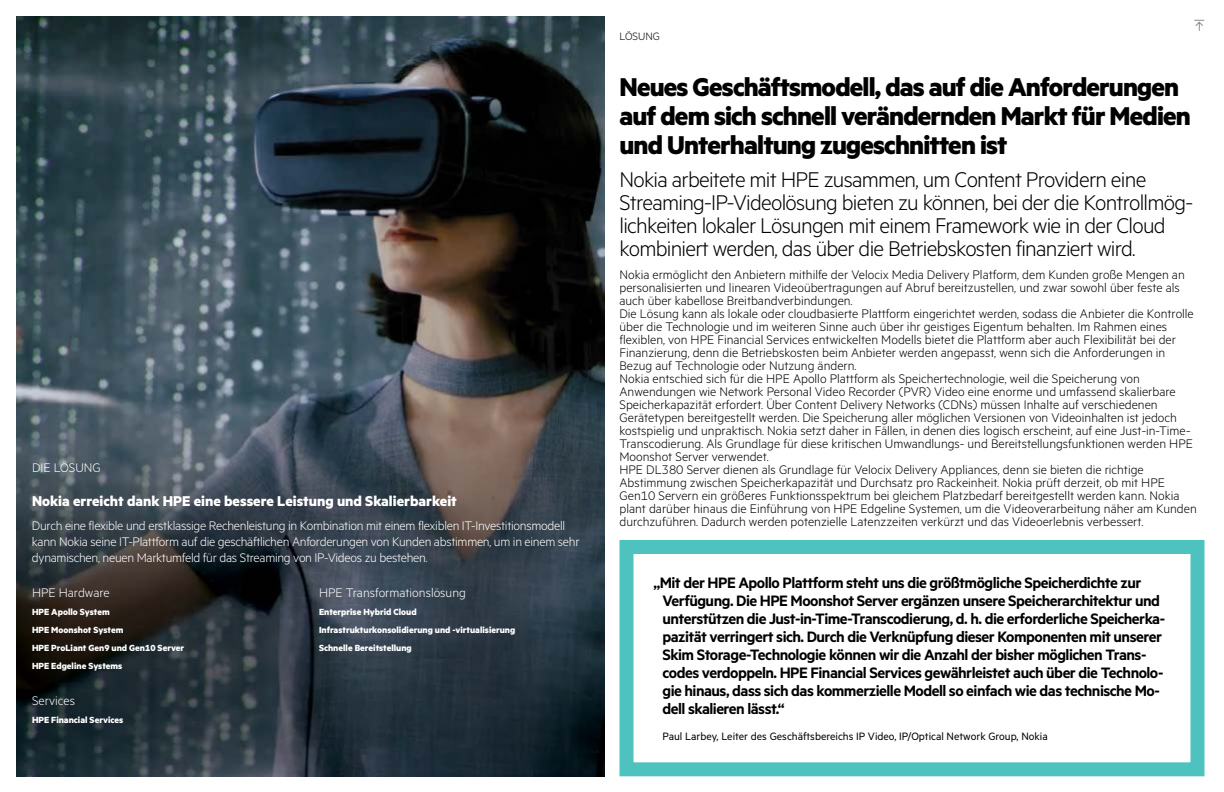
<style>
.page{position:relative;width:1224px;height:792px;background:#fff}
.page>*{position:absolute;margin:0;border:0;box-sizing:border-box;transform-origin:0 0}
.t1{font:700 29px/29px "Metric HPE";letter-spacing:-.03em;color:#000}
.t2{font:300 24px/23px "Metric HPE";letter-spacing:-.03em;color:#000}
.t3{font:600 17px/18px "Metric HPE";letter-spacing:-.03em;color:#000}
.t4{font:700 16px "Metric HPE";color:#fff}
.t5{font:300 14px/13px "Metric HPE";color:#000}
.t6{font:300 14px/16px "Metric HPE";letter-spacing:-.02em;color:#fff}
.t7{font:300 14px "Metric HPE";color:#fff}
.t8{font:12px "Metric HPE";color:#000}
.t9{font:300 12px "Metric HPE";color:#000}
.t10{font:700 10px/18px "Metric HPE";color:#fff}
</style>
<div class="page">
<img style="left:16px;top:16px;width:588px;height:760px">
<svg style="left:1194px;top:19px;width:11px;height:12px"></svg>
<div style="left:620px;top:540px;width:584px;height:236px;border:14px solid #4dc2bf"></div>
<p class="t7" style="left:32px;top:459px;width:70px">DIE LÖSUNG</p>
<p class="t4" style="left:32px;top:491px;width:426px">Nokia erreicht dank HPE eine bessere Leistung und Skalierbarkeit</p>
<p class="t6" style="left:32px;top:517px;width:549px">Durch eine flexible und erstklassige Rechenleistung in Kombination mit einem flexiblen IT-Investitionsmodell kann Nokia seine IT-Plattform auf die geschäftlichen Anforderungen von Kunden abstimmen, um in einem sehr dynamischen, neuen Marktumfeld für das Streaming von IP-Videos zu bestehen.</p>
<p class="t7" style="left:32px;top:584px;width:79px">HPE Hardware</p>
<p class="t10" style="left:32px;top:602px;width:154px">HPE Apollo System<br>HPE Moonshot System<br>HPE ProLiant Gen9 und Gen10 Server<br>HPE Edgeline Systems</p>
<p class="t7" style="left:32px;top:692px;width:44px">Services</p>
<p class="t10" style="left:32px;top:710px;width:93px">HPE Financial Services</p>
<p class="t7" style="left:319px;top:584px;width:148px">HPE Transformationslösung</p>
<p class="t10" style="left:319px;top:602px;width:198px">Enterprise Hybrid Cloud<br>Infrastrukturkonsolidierung und -virtualisierung<br>Schnelle Bereitstellung</p>
<p class="t9" style="left:620px;top:29px;width:42px">LÖSUNG</p>
<h1 class="t1" style="left:620px;top:72px;width:573px">Neues Geschäftsmodell, das auf die Anforderungen auf dem sich schnell verändernden Markt für Medien und Unterhaltung zugeschnitten ist</h1>
<p class="t2" style="left:620px;top:167px;width:575px">Nokia arbeitete mit HPE zusammen, um Content Providern eine Streaming-IP-Videolösung bieten zu können, bei der die Kontrollmög&shy;lichkeiten lokaler Lösungen mit einem Framework wie in der Cloud kombiniert werden, das über die Betriebskosten finanziert wird.</p>
<p class="t5" style="left:620px;top:268px;width:579px">Nokia ermöglicht den Anbietern mithilfe der Velocix Media Delivery Platform, dem Kunden große Mengen an personalisierten und linearen Videoübertragungen auf Abruf bereitzustellen, und zwar sowohl über feste als auch über kabellose Breitbandverbindungen.<br>Die Lösung kann als lokale oder cloudbasierte Plattform eingerichtet werden, sodass die Anbieter die Kontrolle über die Technologie und im weiteren Sinne auch über ihr geistiges Eigentum behalten. Im Rahmen eines flexiblen, von HPE Financial Services entwickelten Modells bietet die Plattform aber auch Flexibilität bei der Finanzierung, denn die Betriebskosten beim Anbieter werden angepasst, wenn sich die Anforderungen in Bezug auf Technologie oder Nutzung ändern.<br>Nokia entschied sich für die HPE Apollo Plattform als Speichertechnologie, weil die Speicherung von Anwendungen wie Network Personal Video Recorder (PVR) Video eine enorme und umfassend skalierbare Speicherkapazität erfordert. Über Content Delivery Networks (CDNs) müssen Inhalte auf verschiedenen Gerätetypen bereitgestellt werden. Die Speicherung aller möglichen Versionen von Videoinhalten ist jedoch kostspielig und unpraktisch. Nokia setzt daher in Fällen, in denen dies logisch erscheint, auf eine Just-in-Time-Transcodierung. Als Grundlage für diese kritischen Umwandlungs- und Bereitstellungsfunktionen werden HPE Moonshot Server verwendet.<br>HPE DL380 Server dienen als Grundlage für Velocix Delivery Appliances, denn sie bieten die richtige Abstimmung zwischen Speicherkapazität und Durchsatz pro Rackeinheit. Nokia prüft derzeit, ob mit HPE Gen10 Servern ein größeres Funktionsspektrum bei gleichem Platzbedarf bereitgestellt werden kann. Nokia plant darüber hinaus die Einführung von HPE Edgeline Systemen, um die Videoverarbeitung näher am Kunden durchzuführen. Dadurch werden potenzielle Latenzzeiten verkürzt und das Videoerlebnis verbessert.</p>
<p class="t3" style="left:662px;top:573px;width:504px;text-indent:-9px">„Mit der HPE Apollo Plattform steht uns die größtmögliche Speicherdichte zur Verfügung. Die HPE Moonshot Server ergänzen unsere Speicherarchitektur und unterstützen die Just-in-Time-Transcodierung, d. h. die erforderliche Speicherka&shy;pazität verringert sich. Durch die Verknüpfung dieser Komponenten mit unserer Skim Storage-Technologie können wir die Anzahl der bisher möglichen Trans&shy;codes verdoppeln. HPE Financial Services gewährleistet auch über die Technolo&shy;gie hinaus, dass sich das kommerzielle Modell so einfach wie das technische Mo&shy;dell skalieren lässt.“</p>
<p class="t8" style="left:662px;top:729px;width:387px">Paul Larbey, Leiter des Geschäftsbereichs IP Video, IP/Optical Network Group, Nokia</p>
</div>
